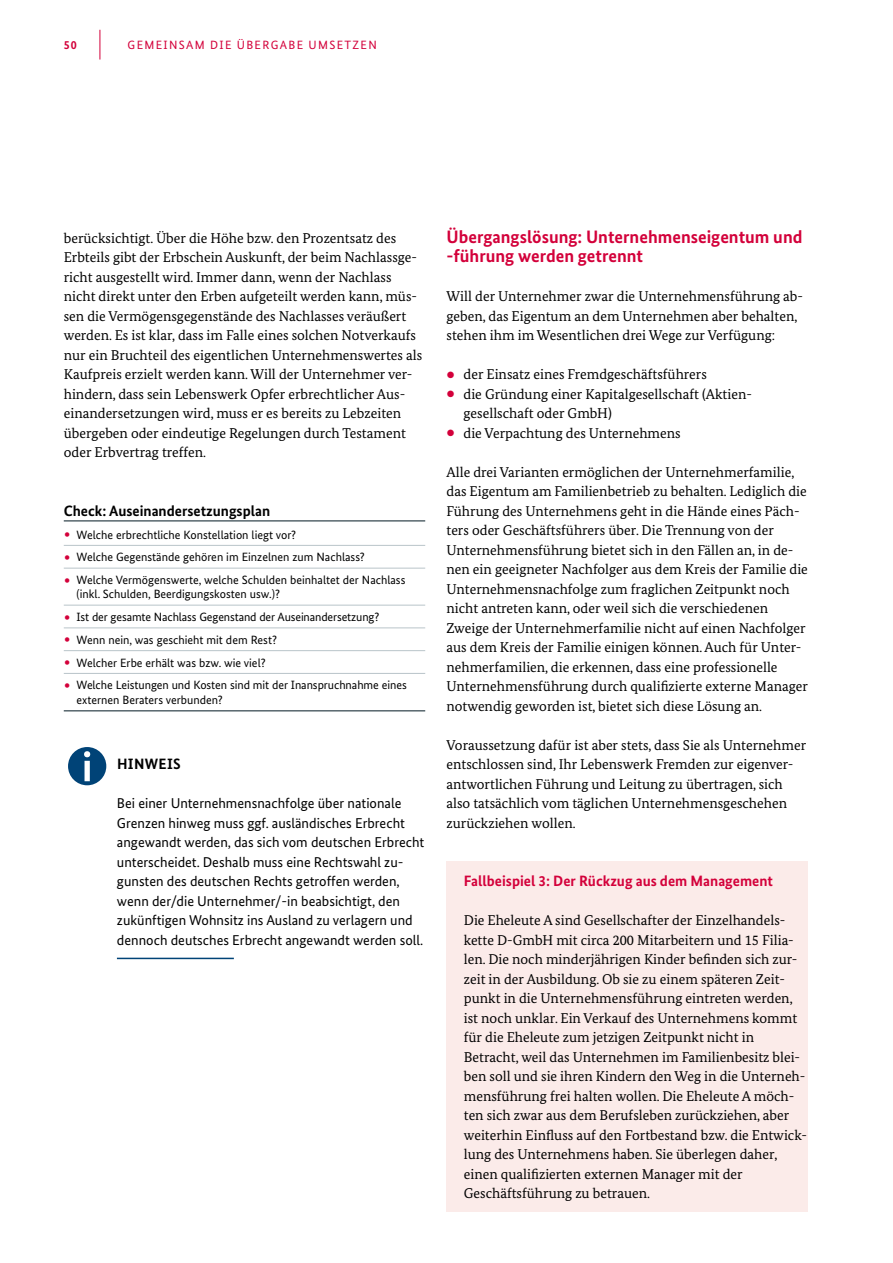
<style>
.page{position:relative;width:893px;height:1263px;background:#fff}
.page>*{position:absolute;margin:0;border:0;box-sizing:border-box;transform-origin:0 0}
.t1{font:700 18px/19.5px "Bundes Sans";color:#d3003a}
.t2{font:700 15px "Bundes Sans";color:#d3003a}
.t3{font:700 15px "Bundes Sans";color:#000}
.t4{font:700 15px "Bundes Sans";letter-spacing:.02em;color:#000}
.t5{font:14.25px/19.5px "Bundes Serif";color:#000}
.t6{font:14.25px/19.5px "Bundes Sans";color:#000}
.t7{font:12px/14.2px "Bundes Sans";color:#000}
.t8{font:12px "Bundes Sans";letter-spacing:.11em;color:#d3003a}
.t9{font:700 12px "Bundes Sans";color:#d3003a}
.s1{color:#d3003a}
</style>
<div class="page">
<hr style="left:100px;top:30px;width:1px;height:30px;background:#d3003a">
<div style="left:446px;top:861px;width:362px;height:350px;background:#fbebe9"></div>
<hr style="left:117px;top:958px;width:117px;height:1px;background:#004377">
<div style="left:68px;top:747px;width:38px;height:38px;background:#004377;border-radius:50%"></div>
<svg style="left:84px;top:751px;width:6px;height:30px"></svg>
<hr style="left:64px;top:520px;width:361px;height:2px;background:#57666d">
<hr style="left:64px;top:545px;width:361px;height:1px;background:#b9c4c9">
<hr style="left:64px;top:568px;width:361px;height:1px;background:#b9c4c9">
<hr style="left:64px;top:605px;width:361px;height:1px;background:#b9c4c9">
<hr style="left:64px;top:627px;width:361px;height:1px;background:#b9c4c9">
<hr style="left:64px;top:650px;width:361px;height:1px;background:#b9c4c9">
<hr style="left:64px;top:673px;width:361px;height:1px;background:#b9c4c9">
<hr style="left:64px;top:710px;width:361px;height:1px;background:#57666d">
<p class="t9" style="left:64px;top:37px;width:15px">50</p>
<p class="t8" style="left:128px;top:37px;width:251px">GEMEINSAM DIE ÜBERGABE UMSETZEN</p>
<p class="t5" style="left:64px;top:228px;width:360px">berücksichtigt. Über die Höhe bzw. den Prozentsatz des Erbteils gibt der Erbschein Auskunft, der beim Nachlassge&shy;richt ausgestellt wird. Immer dann, wenn der Nachlass nicht direkt unter den Erben aufgeteilt werden kann, müs&shy;sen die Vermögensgegenstände des Nachlasses veräußert werden. Es ist klar, dass im Falle eines solchen Notverkaufs nur ein Bruchteil des eigentlichen Unternehmenswertes als Kaufpreis erzielt werden kann. Will der Unternehmer ver&shy;hindern, dass sein Lebenswerk Opfer erbrechtlicher Aus&shy;einandersetzungen wird, muss er es bereits zu Lebzeiten übergeben oder eindeutige Regelungen durch Testament oder Erbvertrag treffen.</p>
<h4 class="t3" style="left:64px;top:502px;width:208px">Check: Auseinandersetzungsplan</h4>
<p class="t7" style="left:64px;top:527px;width:234px"><span class="s1">•</span> Welche erbrechtliche Konstellation liegt vor?</p>
<p class="t7" style="left:64px;top:550px;width:303px"><span class="s1">•</span> Welche Gegenstände gehören im Einzelnen zum Nachlass?</p>
<p class="t7" style="left:77px;top:573px;width:330px;text-indent:-13px"><span class="s1">•</span> Welche Vermögenswerte, welche Schulden beinhaltet der Nachlass (inkl. Schulden, Beerdigungskosten usw.)?</p>
<p class="t7" style="left:64px;top:610px;width:317px"><span class="s1">•</span> Ist der gesamte Nachlass Gegenstand der Auseinandersetzung?</p>
<p class="t7" style="left:64px;top:632px;width:215px"><span class="s1">•</span> Wenn nein, was geschieht mit dem Rest?</p>
<p class="t7" style="left:64px;top:655px;width:203px"><span class="s1">•</span> Welcher Erbe erhält was bzw. wie viel?</p>
<p class="t7" style="left:77px;top:678px;width:332px;text-indent:-13px"><span class="s1">•</span> Welche Leistungen und Kosten sind mit der Inanspruchnahme eines externen Beraters verbunden?</p>
<h4 class="t4" style="left:117px;top:755px;width:65px">HINWEIS</h4>
<p class="t6" style="left:117px;top:794px;width:309px">Bei einer Unternehmensnachfolge über nationale Grenzen hinweg muss ggf. ausländisches Erbrecht angewandt werden, das sich vom deutschen Erbrecht unterscheidet. Deshalb muss eine Rechtswahl zu&shy;gunsten des deutschen Rechts getroffen werden, wenn der/die Unternehmer/-in beabsichtigt, den zukünftigen Wohnsitz ins Ausland zu verlagern und dennoch deutsches Erbrecht angewandt werden soll.</p>
<h3 class="t1" style="left:446px;top:227px;width:357px">Übergangslösung: Unternehmenseigentum und -führung werden getrennt</h3>
<p class="t5" style="left:446px;top:287px;width:358px">Will der Unternehmer zwar die Unternehmensführung ab&shy;geben, das Eigentum an dem Unternehmen aber behalten, stehen ihm im Wesentlichen drei Wege zur Verfügung:</p>
<p class="t5" style="left:446px;top:365px;width:262px"><span class="s1">•</span> der Einsatz eines Fremdgeschäftsführers</p>
<p class="t5" style="left:463px;top:384px;width:288px;text-indent:-17px"><span class="s1">•</span> die Gründung einer Kapitalgesellschaft (Aktien&shy;gesellschaft oder GmbH)</p>
<p class="t5" style="left:446px;top:423px;width:236px"><span class="s1">•</span> die Verpachtung des Unternehmens</p>
<p class="t5" style="left:446px;top:462px;width:363px">Alle drei Varianten ermöglichen der Unternehmerfamilie, das Eigentum am Familienbetrieb zu behalten. Lediglich die Führung des Unternehmens geht in die Hände eines Päch&shy;ters oder Geschäftsführers über. Die Trennung von der Unternehmensführung bietet sich in den Fällen an, in de&shy;nen ein geeigneter Nachfolger aus dem Kreis der Familie die Unternehmensnachfolge zum fraglichen Zeitpunkt noch nicht antreten kann, oder weil sich die verschiedenen Zweige der Unternehmerfamilie nicht auf einen Nachfolger aus dem Kreis der Familie einigen können. Auch für Unter&shy;nehmerfamilien, die erkennen, dass eine professionelle Unternehmensführung durch qualifizierte externe Manager notwendig geworden ist, bietet sich diese Lösung an.</p>
<p class="t5" style="left:446px;top:735px;width:361px">Voraussetzung dafür ist aber stets, dass Sie als Unternehmer entschlossen sind, Ihr Lebenswerk Fremden zur eigenver&shy;antwortlichen Führung und Leitung zu übertragen, sich also tatsächlich vom täglichen Unternehmensgeschehen zurückziehen wollen.</p>
<h4 class="t2" style="left:464px;top:872px;width:311px">Fallbeispiel 3: Der Rückzug aus dem Management</h4>
<p class="t5" style="left:464px;top:911px;width:343px">Die Eheleute A sind Gesellschafter der Einzelhandels&shy;kette D-GmbH mit circa 200 Mitarbeitern und 15 Filia&shy;len. Die noch minderjährigen Kinder befinden sich zur&shy;zeit in der Ausbildung. Ob sie zu einem späteren Zeit&shy;punkt in die Unternehmensführung eintreten werden, ist noch unklar. Ein Verkauf des Unternehmens kommt für die Eheleute zum jetzigen Zeitpunkt nicht in Betracht, weil das Unternehmen im Familienbesitz blei&shy;ben soll und sie ihren Kindern den Weg in die Unterneh&shy;mensführung frei halten wollen. Die Eheleute A möch&shy;ten sich zwar aus dem Berufsleben zurückziehen, aber weiterhin Einfluss auf den Fortbestand bzw. die Entwick&shy;lung des Unternehmens haben. Sie überlegen daher, einen qualifizierten externen Manager mit der Geschäftsführung zu betrauen.</p>
</div>
